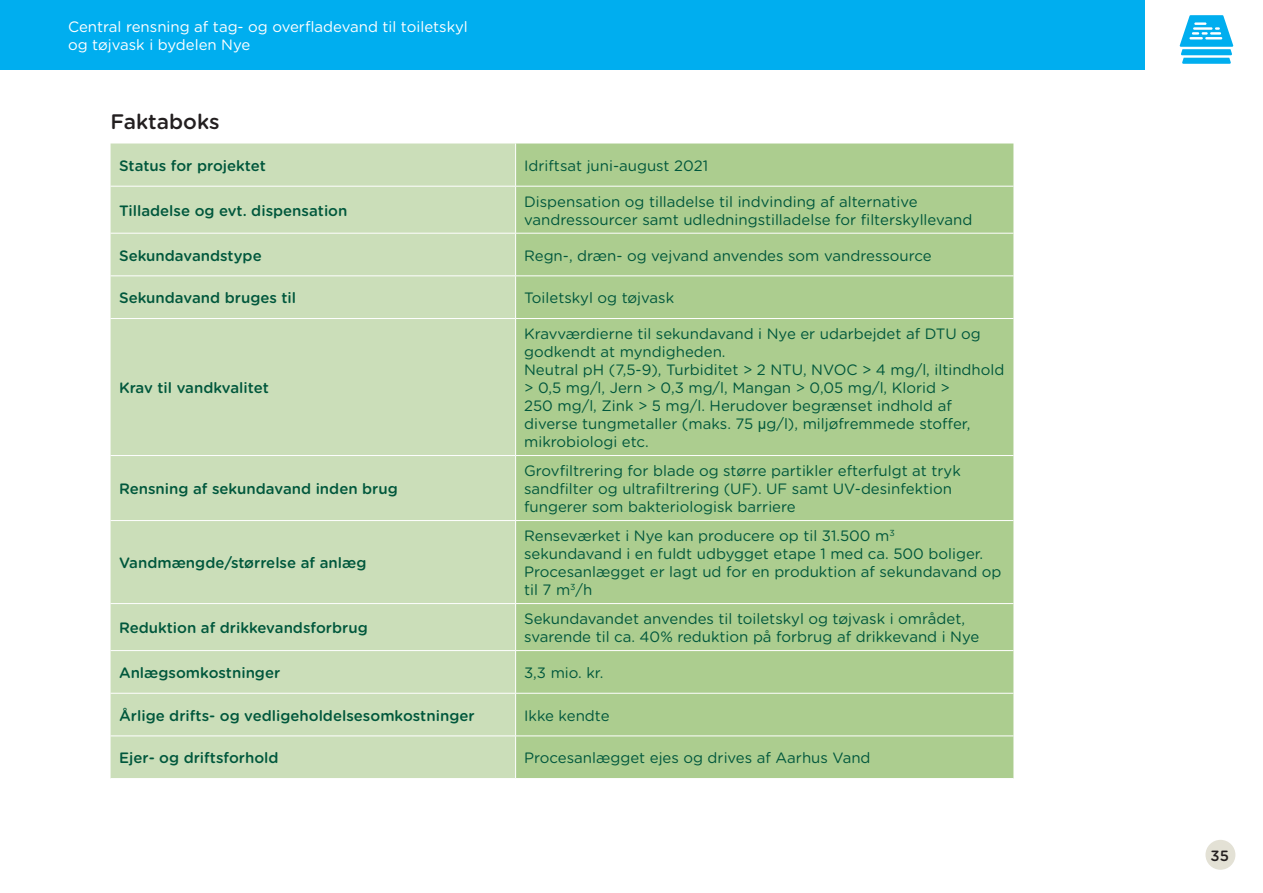
<style>
.page{position:relative;width:1263px;height:893px;background:#fff}
.page>*{position:absolute;margin:0;border:0;box-sizing:border-box;transform-origin:0 0}
.t1{font:500 21px "Gotham Rounded";color:#231f20}
.t2{font:15px/18px "Gotham Rounded";color:#00573c}
.t3{font:500 15px "Gotham Rounded";color:#00573c}
.t4{font:15px/18px "Gotham Rounded";color:#fff}
.t5{font:500 14.85px "Gotham Rounded";color:#231f20}
.s1{font-family:"Arial"}
</style>
<div class="page">
<svg style="left:1180px;top:15px;width:53px;height:49px"></svg>
<div style="left:0;top:0;width:1145px;height:70px;background:#00aeef"></div>
<div style="left:111px;top:144px;width:404px;height:634px;background:#cbdeb9"></div>
<div style="left:516px;top:144px;width:497px;height:634px;background:#accd8f"></div>
<hr style="left:111px;top:186px;width:405px;height:1px;background:#fff">
<hr style="left:516px;top:186px;width:497px;height:1px;background:#fff">
<hr style="left:111px;top:233px;width:405px;height:1px;background:#fff">
<hr style="left:516px;top:233px;width:497px;height:1px;background:#fff">
<hr style="left:111px;top:275px;width:405px;height:1px;background:#fff">
<hr style="left:516px;top:275px;width:497px;height:1px;background:#fff">
<hr style="left:111px;top:318px;width:405px;height:1px;background:#fff">
<hr style="left:516px;top:318px;width:497px;height:1px;background:#fff">
<hr style="left:111px;top:455px;width:405px;height:1px;background:#fff">
<hr style="left:516px;top:455px;width:497px;height:1px;background:#fff">
<hr style="left:111px;top:520px;width:405px;height:1px;background:#fff">
<hr style="left:516px;top:520px;width:497px;height:1px;background:#fff">
<hr style="left:111px;top:603px;width:405px;height:1px;background:#fff">
<hr style="left:516px;top:603px;width:497px;height:1px;background:#fff">
<hr style="left:111px;top:650px;width:405px;height:1px;background:#fff">
<hr style="left:516px;top:650px;width:497px;height:1px;background:#fff">
<hr style="left:111px;top:693px;width:405px;height:1px;background:#fff">
<hr style="left:516px;top:693px;width:497px;height:1px;background:#fff">
<hr style="left:111px;top:735px;width:405px;height:1px;background:#fff">
<hr style="left:516px;top:735px;width:497px;height:1px;background:#fff">
<div style="left:1205px;top:840px;width:30px;height:30px;background:#e3e1d5;border-radius:50%"></div>
<p class="t4" style="left:68px;top:17px;width:401px">Central rensning af tag- og overfladevand til toiletskyl og tøjvask i bydelen Nye</p>
<p class="t1" style="left:111px;top:107px;width:111px">Faktaboks</p>
<p class="t3" style="left:119px;top:155px;width:148px">Status for projektet</p>
<p class="t2" style="left:524px;top:156px;width:185px">Idriftsat juni-august 2021</p>
<p class="t3" style="left:119px;top:200px;width:230px">Tilladelse og evt. dispensation</p>
<p class="t2" style="left:524px;top:192px;width:450px">Dispensation og tilladelse til indvinding af alternative vandressourcer samt udledningstilladelse for filterskyllevand</p>
<p class="t3" style="left:119px;top:244px;width:144px">Sekundavandstype</p>
<p class="t2" style="left:524px;top:246px;width:409px">Regn-, dræn- og vejvand anvendes som vandressource</p>
<p class="t3" style="left:119px;top:287px;width:179px">Sekundavand bruges til</p>
<p class="t2" style="left:524px;top:288px;width:152px">Toiletskyl og tøjvask</p>
<p class="t3" style="left:119px;top:377px;width:151px">Krav til vandkvalitet</p>
<p class="t3" style="left:119px;top:478px;width:280px">Rensning af sekundavand inden brug</p>
<p class="t3" style="left:119px;top:552px;width:249px">Vandmængde/størrelse af anlæg</p>
<p class="t2" style="left:524px;top:324px;width:458px">Kravværdierne til sekundavand i Nye er udarbejdet af DTU og godkendt at myndigheden.</p>
<p class="t2" style="left:524px;top:360px;width:482px">Neutral pH (7,5-9), Turbiditet &gt; 2 NTU, NVOC &gt; 4 mg/l, iltindhold &gt; 0,5 mg/l, Jern &gt; 0,3 mg/l, Mangan &gt; 0,05 mg/l, Klorid &gt;<br>250 mg/l, Zink &gt; 5 mg/l. Herudover begrænset indhold af diverse tungmetaller (maks. 75 <span class="s1">µ</span>g/l), miljøfremmede stoffer, mikrobiologi etc.</p>
<p class="t2" style="left:524px;top:461px;width:438px">Grovfiltrering for blade og større partikler efterfulgt at tryk sandfilter og ultrafiltrering (UF). UF samt UV-desinfektion fungerer som bakteriologisk barriere</p>
<p class="t2" style="left:524px;top:526px;width:479px">Renseværket i Nye kan producere op til 31.500 m<sup>3<br></sup>sekundavand i en fuldt udbygget etape 1 med ca. 500 boliger.<br>Procesanlægget er lagt ud for en produktion af sekundavand op til 7 m<sup>3</sup>/h</p>
<p class="t3" style="left:119px;top:617px;width:250px">Reduktion af drikkevandsforbrug</p>
<p class="t2" style="left:524px;top:609px;width:457px">Sekundavandet anvendes til toiletskyl og tøjvask i området, svarende til ca. 40% reduktion på forbrug af drikkevand i Nye</p>
<p class="t3" style="left:119px;top:662px;width:163px">Anlægsomkostninger</p>
<p class="t2" style="left:524px;top:663px;width:81px">3,3 mio. kr.</p>
<p class="t3" style="left:119px;top:705px;width:357px">Årlige drifts- og vedligeholdelsesomkostninger</p>
<p class="t2" style="left:524px;top:706px;width:87px">Ikke kendte</p>
<p class="t3" style="left:119px;top:747px;width:161px">Ejer- og driftsforhold</p>
<p class="t2" style="left:524px;top:748px;width:348px">Procesanlægget ejes og drives af Aarhus Vand</p>
<p class="t5" style="left:1210px;top:845px;width:20px">35</p>
</div>
